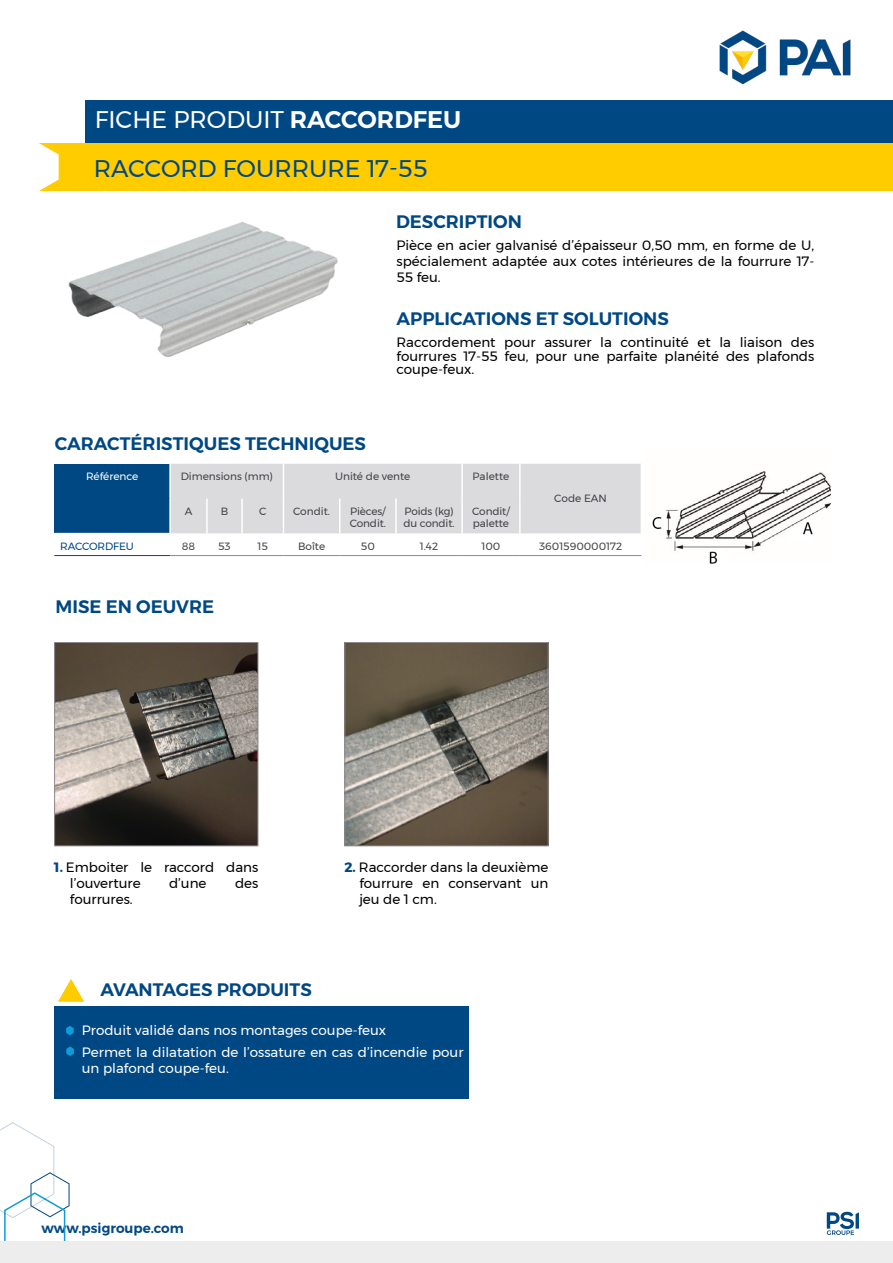
<style>
.page{position:relative;width:893px;height:1263px;background:#fff}
.page>*{position:absolute;margin:0;border:0;box-sizing:border-box;transform-origin:0 0}
.t1{font:24px "Montserrat";color:#fff}
.t2{font:24px "Montserrat";color:#004884}
.t3{font:600 18px "Montserrat";color:#004884}
.t4{font:13.5px/16.2px "Montserrat";color:#000;text-align:justify}
.t5{font:13.5px/16.2px "Montserrat";color:#020203;text-align:justify}
.t6{font:13.5px/22px "Montserrat";color:#fff}
.t7{font:600 13.5px "Montserrat";color:#004884}
.t8{font:10.5px/12.6px "Montserrat";color:#434247}
.t9{font:10.5px "Montserrat";letter-spacing:-.01em;color:#004884}
.t10{font:10.5px "Montserrat";color:#fff}
.s1{font-weight:600}
.s2{font-weight:700;color:#004884}
</style>
<div class="page">
<img style="left:346px;top:644px;width:201px;height:200px">
<div style="left:344px;top:642px;width:205px;height:204px;border:1px solid #8f898f"></div>
<img style="left:637px;top:471px;width:193px;height:93px">
<div style="left:85px;top:100px;width:808px;height:44px;background:#004884"></div>
<div style="left:38px;top:144px;width:855px;height:47px;background:#fc0"></div>
<svg style="left:38px;top:143px;width:21px;height:48px"></svg>
<svg style="left:827px;top:1212px;width:32px;height:23px"></svg>
<div style="left:54px;top:1006px;width:415px;height:92px;background:#004884"></div>
<img style="left:68px;top:222px;width:270px;height:135px">
<svg style="left:58px;top:979px;width:26px;height:23px"></svg>
<svg style="left:66px;top:1026px;width:8px;height:9px"></svg>
<svg style="left:0;top:1122px;width:70px;height:141px"></svg>
<div style="left:54px;top:464px;width:116px;height:69px;background:#004884"></div>
<div style="left:171px;top:464px;width:470px;height:69px;background:#dbdadc"></div>
<hr style="left:54px;top:555px;width:116px;height:1px;background:#004884">
<hr style="left:170px;top:555px;width:37px;height:1px;background:#8d8a8f">
<hr style="left:207px;top:555px;width:35px;height:1px;background:#8d8a8f">
<hr style="left:242px;top:555px;width:41px;height:1px;background:#8d8a8f">
<hr style="left:283px;top:555px;width:57px;height:1px;background:#8d8a8f">
<hr style="left:340px;top:555px;width:56px;height:1px;background:#8d8a8f">
<hr style="left:396px;top:555px;width:66px;height:1px;background:#8d8a8f">
<hr style="left:462px;top:555px;width:58px;height:1px;background:#8d8a8f">
<hr style="left:520px;top:555px;width:121px;height:1px;background:#8d8a8f">
<hr style="left:169px;top:464px;width:2px;height:34px;background:#fff">
<hr style="left:283px;top:464px;width:1px;height:34px;background:#fff">
<hr style="left:461px;top:464px;width:2px;height:34px;background:#fff">
<hr style="left:519px;top:464px;width:2px;height:34px;background:#fff">
<hr style="left:641px;top:464px;width:1px;height:34px;background:#fff">
<hr style="left:169px;top:498px;width:2px;height:35px;background:#fff">
<hr style="left:206px;top:498px;width:2px;height:35px;background:#fff">
<hr style="left:241px;top:498px;width:2px;height:35px;background:#fff">
<hr style="left:283px;top:498px;width:1px;height:35px;background:#fff">
<hr style="left:339px;top:498px;width:1px;height:35px;background:#fff">
<hr style="left:395px;top:498px;width:2px;height:35px;background:#fff">
<hr style="left:461px;top:498px;width:2px;height:35px;background:#fff">
<hr style="left:519px;top:498px;width:2px;height:35px;background:#fff">
<hr style="left:641px;top:498px;width:1px;height:35px;background:#fff">
<div style="left:0;top:1241px;width:893px;height:21px;background:#eeeded"></div>
<img style="left:719px;top:30px;width:132px;height:55px">
<img style="left:56px;top:644px;width:200px;height:200px">
<div style="left:54px;top:642px;width:204px;height:204px;border:1px solid #8f898f"></div>
<svg style="left:66px;top:1046px;width:8px;height:10px"></svg>
<h1 class="t1" style="left:95px;top:102px;width:368px">FICHE PRODUIT <span class="s1">RACCORDFEU</span></h1>
<h1 class="t2" style="left:94px;top:150px;width:335px">RACCORD FOURRURE 17-55</h1>
<h2 class="t3" style="left:396px;top:208px;width:127px">DESCRIPTION</h2>
<h2 class="t3" style="left:55px;top:430px;width:313px">CARACTÉRISTIQUES TECHNIQUES</h2>
<p class="t5" style="left:396px;top:237px;width:419px">Pièce en acier galvanisé d’épaisseur 0,50 mm, en forme de U, spécialement adaptée aux cotes intérieures de la fourrure 17- 55 feu.</p>
<h2 class="t3" style="left:396px;top:305px;width:274px">APPLICATIONS ET SOLUTIONS</h2>
<p class="t4" style="left:396px;top:336px;width:419px;line-height:13.5px">Raccordement pour assurer la continuité et la liaison des fourrures 17-55 feu, pour une parfaite planéité des plafonds coupe-feux.</p>
<p class="t10" style="left:86px;top:468px;width:54px">Référence</p>
<p class="t8" style="left:181px;top:470px;width:94px">Dimensions (mm)</p>
<p class="t8" style="left:335px;top:470px;width:77px">Unité de vente</p>
<p class="t8" style="left:473px;top:470px;width:38px">Palette</p>
<p class="t8" style="left:185px;top:504px;width:9px">A</p>
<p class="t8" style="left:221px;top:504px;width:9px">B</p>
<p class="t8" style="left:259px;top:504px;width:9px">C</p>
<p class="t8" style="left:293px;top:504px;width:38px">Condit.</p>
<p class="t8" style="left:350px;top:504px;width:38px">Pièces/<br>Condit.</p>
<p class="t8" style="left:403px;top:504px;width:53px">Poids (kg) du condit.</p>
<p class="t8" style="left:472px;top:504px;width:39px">Condit/ palette</p>
<p class="t8" style="left:554px;top:492px;width:54px">Code EAN</p>
<p class="t9" style="left:60px;top:538px;width:75px">RACCORDFEU</p>
<p class="t8" style="left:182px;top:539px;width:15px">88</p>
<p class="t8" style="left:218px;top:539px;width:14px">53</p>
<p class="t8" style="left:258px;top:539px;width:12px">15</p>
<p class="t8" style="left:298px;top:539px;width:29px">Boîte</p>
<p class="t8" style="left:361px;top:539px;width:15px">50</p>
<p class="t8" style="left:420px;top:539px;width:20px">1.42</p>
<p class="t8" style="left:482px;top:539px;width:20px">100</p>
<p class="t8" style="left:539px;top:539px;width:85px">3601590000172</p>
<h2 class="t3" style="left:55px;top:592px;width:160px">MISE EN OEUVRE</h2>
<p class="t4" style="left:70px;top:859px;width:190px;text-indent:-16px"><span class="s2">1.</span> Emboiter le raccord dans l’ouverture</p>
<p class="t4" style="left:169px;top:875px;width:39px">d’une</p>
<p class="t4" style="left:235px;top:875px;width:25px">des</p>
<p class="t4" style="left:70px;top:891px;width:64px">fourrures.</p>
<h2 class="t3" style="left:100px;top:976px;width:213px">AVANTAGES PRODUITS</h2>
<p class="t4" style="left:359px;top:859px;width:191px;text-indent:-15px"><span class="s2">2.</span> Raccorder dans la deuxième fourrure en conservant un jeu de 1 cm.</p>
<p class="t6" style="left:82px;top:1019px;width:383px">Produit validé dans nos montages coupe-feux<br>Permet la dilatation de l’ossature en cas d’incendie pour</p>
<p class="t6" style="left:82px;top:1057px;width:148px">un plafond coupe-feu.</p>
<p class="t7" style="left:41px;top:1217px;width:144px">www.psigroupe.com</p>
</div>
